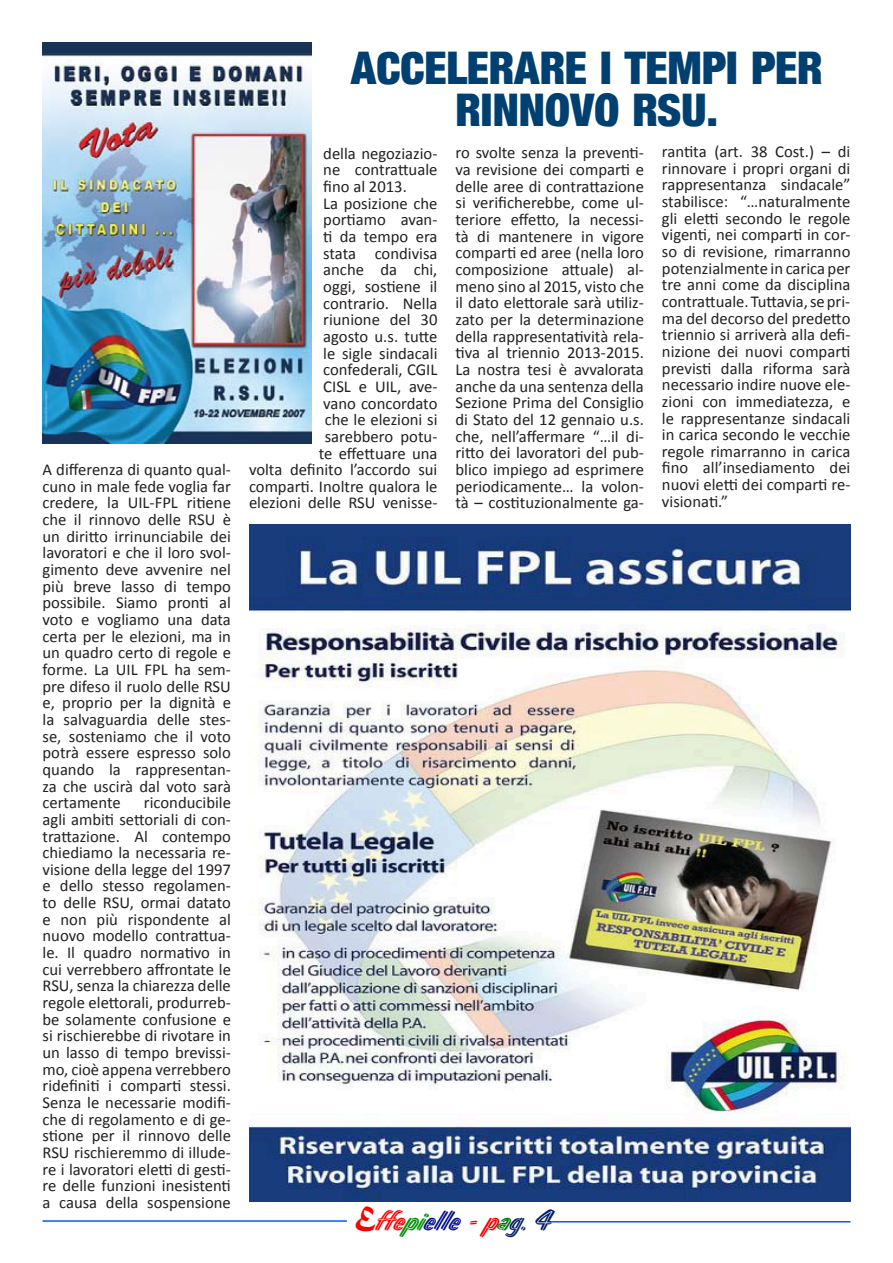
<style>
.page{position:relative;width:893px;height:1263px;background:#fff}
.page>*{position:absolute;margin:0;border:0;box-sizing:border-box;transform-origin:0 0}
.t1{font:45px/42px "Harvest";color:#004070;text-align:center}
.t2{font:27px "Jest Inline";color:#fa0000}
.t3{font:16.65px/16.6px "Calibri";color:#231f20;text-align:justify}
.s1{color:#009107}
.s2{color:#000d8b}
.s3{color:#f90000}
.s4{color:#00730f}
.s5{color:#001a68}
</style>
<div class="page">
<hr style="left:43px;top:1220px;width:304px;height:2px;background:#005cf4">
<hr style="left:550px;top:1221px;width:300px;height:1px;background:#005cf4">
<img style="left:43px;top:43px;width:269px;height:400px">
<img style="left:249px;top:524px;width:601px;height:677px">
<p class="t3" style="left:43px;top:461px;width:190px">A differenza di quanto qual&shy;cuno in male fede voglia far credere, la UIL-FPL ritiene che il rinnovo delle RSU è un diritto irrinunciabile dei lavoratori e che il loro svol&shy;gimento deve avvenire nel più breve lasso di tempo possibile. Siamo pronti al voto e vogliamo una data certa per le elezioni, ma in un quadro certo di regole e forme. La UIL FPL ha sem&shy;pre difeso il ruolo delle RSU e, proprio per la dignità e la salvaguardia delle stes&shy;se, sosteniamo che il voto potrà essere espresso solo quando la rappresentan&shy;za che uscirà dal voto sarà certamente</p>
<p class="t3" style="left:43px;top:794px;width:190px;text-indent:101px">riconducibile agli ambiti settoriali di con&shy;trattazione. Al contempo chiediamo la necessaria re&shy;visione della legge del 1997 e dello stesso regolamen&shy;to delle RSU, ormai datato e non più rispondente al nuovo modello contrattua&shy;le. Il quadro normativo in cui verrebbero affrontate le RSU, senza la chiarezza delle regole elettorali, produrreb&shy;be solamente confusione e si rischierebbe di rivotare in un lasso di tempo brevissi&shy;mo, cioè appena verrebbero ridefiniti i comparti stessi.<br>Senza le necessarie modifi&shy;che di regolamento e di ge&shy;stione per il rinnovo delle RSU rischieremmo di illude&shy;re i lavoratori eletti di gesti&shy;re delle funzioni inesistenti a causa della sospensione</p>
<h1 class="t1" style="left:351px;top:46px;width:473px">ACCELERARE I TEMPI PER<br>RINNOVO RSU.</h1>
<p class="t3" style="left:323px;top:145px;width:116px">della negoziazio-</p>
<p class="t3" style="left:323px;top:162px;width:116px">ne contrattuale</p>
<p class="t3" style="left:323px;top:178px;width:85px">fino al 2013.</p>
<p class="t3" style="left:323px;top:195px;width:116px">La posizione che</p>
<p class="t3" style="left:323px;top:212px;width:116px">portiamo avan-</p>
<p class="t3" style="left:323px;top:228px;width:116px">ti da tempo era</p>
<p class="t3" style="left:323px;top:245px;width:116px">stata condivisa</p>
<p class="t3" style="left:323px;top:262px;width:116px">anche da chi,</p>
<p class="t3" style="left:323px;top:278px;width:116px">oggi, sostiene il</p>
<p class="t3" style="left:323px;top:295px;width:116px">contrario. Nella</p>
<p class="t3" style="left:323px;top:311px;width:116px">riunione del 30</p>
<p class="t3" style="left:323px;top:328px;width:116px">agosto u.s. tutte</p>
<p class="t3" style="left:323px;top:345px;width:116px">le sigle sindacali</p>
<p class="t3" style="left:323px;top:361px;width:116px">confederali, CGIL</p>
<p class="t3" style="left:323px;top:378px;width:116px">CISL e UIL, ave-</p>
<p class="t3" style="left:323px;top:395px;width:116px">vano concordato</p>
<p class="t3" style="left:325px;top:411px;width:114px">che le elezioni si</p>
<p class="t3" style="left:325px;top:428px;width:114px">sarebbero potu-</p>
<p class="t3" style="left:319px;top:445px;width:120px">te effettuare una</p>
<p class="t3" style="left:249px;top:461px;width:190px">volta definito l’accordo sui</p>
<p class="t3" style="left:249px;top:478px;width:190px">comparti. Inoltre qualora le</p>
<p class="t3" style="left:249px;top:495px;width:190px">elezioni delle RSU venisse-</p>
<p class="t3" style="left:455px;top:145px;width:190px">ro svolte senza la preventi&shy;va revisione dei comparti e delle aree di contrattazione si verificherebbe, come ul&shy;teriore effetto, la necessi&shy;tà di mantenere in vigore comparti ed aree (nella loro composizione attuale) al&shy;meno sino al 2015, visto che il dato elettorale sarà utiliz&shy;zato per la determinazione della rappresentatività rela&shy;tiva al triennio 2013-2015.<br>La nostra tesi è avvalorata anche da una sentenza della Sezione Prima del Consiglio di Stato del 12 gennaio u.s. che, nell’affermare “…il di&shy;ritto dei lavoratori del pub&shy;blico impiego ad esprimere periodicamente… la volon&shy;tà – costituzionalmente ga-</p>
<p class="t3" style="left:662px;top:143px;width:190px">rantita (art. 38 Cost.) – di rinnovare i propri organi di rappresentanza sindacale” stabilisce: “…naturalmente gli eletti secondo le regole vigenti, nei comparti in cor&shy;so di revisione, rimarranno potenzialmente in carica per tre anni come da disciplina contrattuale. Tuttavia, se pri&shy;ma del decorso del predetto triennio si arriverà alla defi&shy;nizione dei nuovi comparti previsti dalla riforma sarà necessario indire nuove ele&shy;zioni con immediatezza, e le rappresentanze sindacali in carica secondo le vecchie regole rimarranno in carica fino all’insediamento dei nuovi eletti dei comparti re&shy;visionati.”</p>
<h2 class="t2" style="left:355px;top:1204px;width:197px"><sup>E</sup>ffe<span class="s1">pi</span><span class="s2">elle</span> - <span class="s3">p</span><span class="s4">a</span><span class="s5">g. 4</span></h2>
</div>
